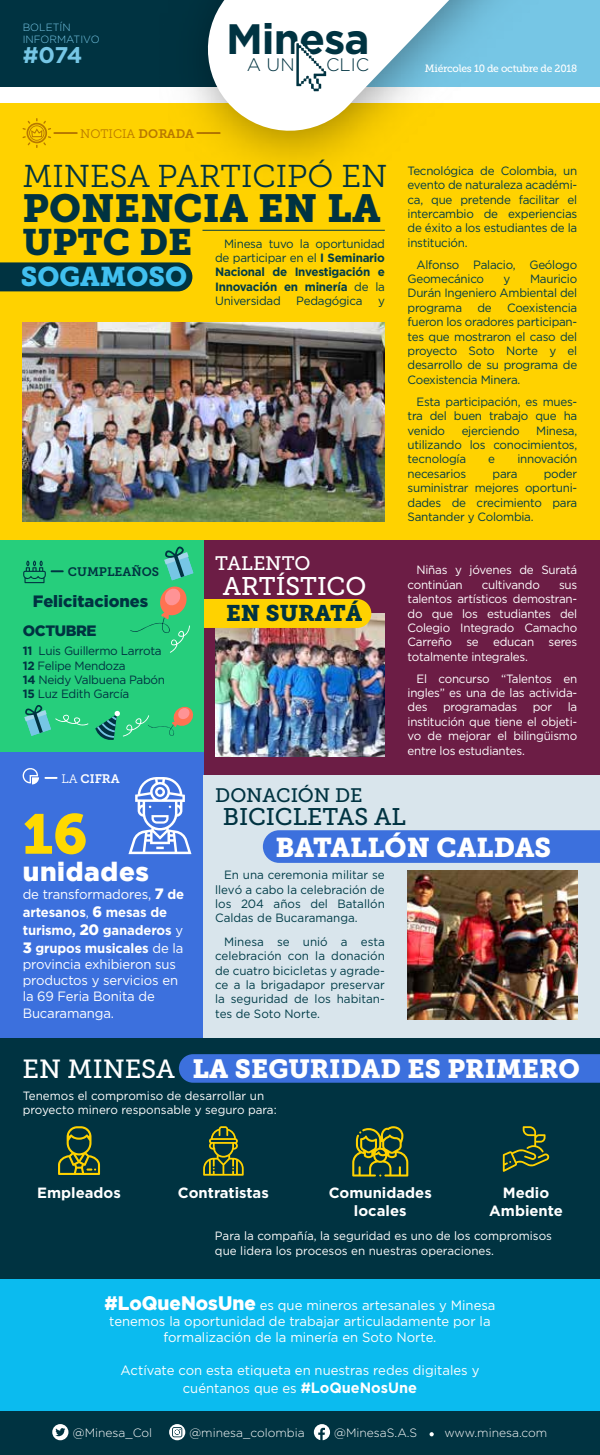
<style>
.page{position:relative;width:600px;height:1455px;background:#fff}
.page>*{position:absolute;margin:0;border:0;box-sizing:border-box;transform-origin:0 0}
.t1{font:55.8px "Museo Slab 900";color:#ffd900}
.t2{font:700 42.45px "Gotham";letter-spacing:-.025em;color:#003341}
.t3{font:39px "Museo Slab 900";color:#003341}
.t4{font:36.6px "Museo Slab 900";color:#003341}
.t5{font:31.5px "Museo Slab 300";color:#003341}
.t6{font:27px "Museo Slab 900";color:#fff}
.t7{font:27px "Museo Slab 900";color:#41c0f0}
.t8{font:26.25px "Museo Slab 900";color:#fff}
.t9{font:900 26.25px "Gotham";letter-spacing:.025em;color:#fff}
.t10{font:25.5px "Museo Slab 500";color:#fff}
.t11{font:24px "Museo Slab 500";color:#003341}
.t12{font:700 22.65px "Gotham";color:#76c6e5}
.t13{font:22.5px "Museo Slab 900";color:#003341}
.t14{font:19.5px "Museo Slab 500";letter-spacing:-.005em;color:#003341}
.t15{font:19.5px "Museo Slab 500";color:#fff}
.t16{font:300 18.15px "Gotham";color:#003341}
.t17{font:900 16.5px "Gotham";color:#003341}
.t18{font:900 15px "Gotham";letter-spacing:-.025em;color:#003341}
.t19{font:700 14.85px/17.9px "Gotham";color:#fff;text-align:center}
.t20{font:13.5px/16.2px "Gotham";color:#fff;text-align:center}
.t21{font:700 13.5px/18px "Gotham";letter-spacing:-.01em;color:#fff}
.t22{font:12.3px "Museo Slab 300";color:#b77800}
.t23{font:12.3px "Museo Slab 700";color:#003341}
.t24{font:12.3px "Museo Slab 700";color:#fff}
.t25{font:12px/14.4px "Gotham";letter-spacing:-.02em;color:#003c48;text-align:justify}
.t26{font:12px/14.4px "Gotham";letter-spacing:-.02em;color:#fff;text-align:justify}
.t27{font:12px/14.4px "Gotham";color:#fff}
.t28{font:12px/14.4px "Gotham";letter-spacing:-.025em;color:#003341}
.t29{font:300 12px "Gotham";color:#fff}
.t30{font:10.5px "Museo Slab 500";letter-spacing:-.025em;color:#fff}
.t31{font:300 10.5px/12.6px "Gotham";color:#76c6e5}
.s1{font-family:"Museo Slab 700"}
.s2{font-weight:700}
.s3{font-family:"Museo Slab 300"}
.s4{font-weight:400}
.s5{font-weight:900;font-size:15px}
.s6{font-family:"Museo Slab 500"}
.s7{font-weight:900;font-size:19.5px}
.s8{font-weight:700;font-size:15px}
</style>
<div class="page">
<div style="left:0;top:1277px;width:600px;height:135px;background:#0bbbef"></div>
<div style="left:204px;top:540px;width:396px;height:236px;background:#6c1d45"></div>
<img style="left:215px;top:613px;width:170px;height:143px">
<div style="left:0;top:104px;width:600px;height:436px;background:#ffd200"></div>
<svg style="left:23px;top:118px;width:55px;height:30px"></svg>
<div style="left:0;top:540px;width:204px;height:212px;background:#26ce7c"></div>
<div style="left:0;top:752px;width:204px;height:286px;background:#3c70dd"></div>
<svg style="left:130px;top:546px;width:241px;height:107px"></svg>
<svg style="left:24px;top:705px;width:65px;height:31px"></svg>
<svg style="left:95px;top:706px;width:99px;height:34px"></svg>
<svg style="left:23px;top:560px;width:41px;height:23px"></svg>
<div style="left:0;top:1038px;width:600px;height:241px;background:#003341"></div>
<img style="left:23px;top:322px;width:362px;height:200px">
<div style="left:204px;top:776px;width:396px;height:262px;background:#d9e5ec"></div>
<img style="left:408px;top:870px;width:169px;height:150px">
<div style="left:263px;top:830px;width:337px;height:33px;background:#3c70dd"></div>
<svg style="left:179px;top:1054px;width:421px;height:29px;background:#3a6ed9"></svg>
<svg style="left:22px;top:768px;width:36px;height:16px"></svg>
<svg style="left:128px;top:777px;width:64px;height:77px"></svg>
<div style="left:0;top:262px;width:192px;height:29px;background:#003341"></div>
<hr style="left:202px;top:230px;width:183px;height:1px;background:#003c48">
<svg style="left:352px;top:1126px;width:56px;height:50px"></svg>
<svg style="left:58px;top:1126px;width:42px;height:49px"></svg>
<svg style="left:503px;top:1126px;width:46px;height:46px"></svg>
<svg style="left:203px;top:1126px;width:41px;height:50px"></svg>
<div style="left:0;top:0;width:274px;height:86px;background:#003341"></div>
<img style="left:159px;top:0;width:441px;height:163px">
<svg style="left:198px;top:0;width:376px;height:141px"></svg>
<svg style="left:294px;top:41px;width:34px;height:52px"></svg>
<div style="left:0;top:1411px;width:600px;height:44px;background:#003341"></div>
<svg style="left:52px;top:1424px;width:16px;height:16px"></svg>
<svg style="left:430px;top:1432px;width:4px;height:4px"></svg>
<svg style="left:314px;top:1424px;width:16px;height:16px"></svg>
<svg style="left:169px;top:1424px;width:16px;height:16px"></svg>
<p class="t31" style="left:23px;top:21px;width:78px">BOLETÍN<br>INFORMATIVO</p>
<h3 class="t12" style="left:23px;top:42px;width:61px">#074</h3>
<p class="t22" style="left:80px;top:127px;width:116px">NOTICIA <span class="s1">DORADA</span></p>
<h2 class="t2" style="left:226px;top:14px;width:145px">Minesa</h2>
<h3 class="t16" style="left:247px;top:55px;width:49px">A UN</h3>
<h3 class="t16" style="left:326px;top:55px;width:44px">CLIC</h3>
<p class="t30" style="left:425px;top:62px;width:154px">Miércoles 10 de octubre de 2018</p>
<h3 class="t5" style="left:23px;top:159px;width:366px">MINESA PARTICIPÓ EN</h3>
<h3 class="t3" style="left:23px;top:186px;width:359px">PONENCIA EN LA</h3>
<h3 class="t4" style="left:23px;top:221px;width:171px">UPTC DE</h3>
<p class="t25" style="left:215px;top:236px;width:171px;text-indent:9px">Minesa tuvo la oportunidad de participar en el <span class="s2">I Seminario Nacional de Investigación e Innovación en minería</span> de la Universidad</p>
<h3 class="t7" style="left:21px;top:261px;width:168px">SOGAMOSO</h3>
<p class="t25" style="left:296px;top:293px;width:68px">Pedagógica</p>
<p class="t25" style="left:378px;top:293px;width:8px">y</p>
<h3 class="t15" style="left:215px;top:553px;width:97px">TALENTO</h3>
<h3 class="t10" style="left:223px;top:572px;width:145px">ARTÍSTICO</h3>
<p class="t23" style="left:68px;top:565px;width:93px">CUMPLEAÑOS</p>
<h3 class="t17" style="left:33px;top:591px;width:117px">Felicitaciones</h3>
<h3 class="t13" style="left:226px;top:600px;width:138px">EN SURATÁ</h3>
<p class="t18" style="left:23px;top:622px;width:75px">OCTUBRE</p>
<p class="t28" style="left:23px;top:643px;width:144px"><span class="s2">11</span> Luis Guillermo Larrota<br><span class="s2">12</span> Felipe Mendoza<br><span class="s2">14</span> Neidy Valbuena Pabón<br><span class="s2">15</span> Luz Edith García</p>
<p class="t25" style="left:408px;top:163px;width:171px">Tecnológica de Colombia, un evento de naturaleza académi&shy;ca, que pretende facilitar el intercambio de experiencias de éxito a los estudiantes de la institución.</p>
<p class="t25" style="left:408px;top:257px;width:171px;text-indent:9px">Alfonso Palacio, Geólogo<br>Geomecánico</p>
<p class="t25" style="left:408px;top:271px;width:171px;text-indent:123px">Mauricio Durán Ingeniero Ambiental del programa</p>
<p class="t25" style="left:504px;top:271px;width:8px">y</p>
<p class="t25" style="left:477px;top:300px;width:16px">de</p>
<p class="t25" style="left:408px;top:300px;width:171px;text-indent:100px">Coexistencia fueron los oradores participan&shy;tes que mostraron el caso del proyecto Soto Norte y el desarrollo de su programa de Coexistencia Minera.</p>
<p class="t25" style="left:408px;top:394px;width:171px;text-indent:9px">Esta participación, es mues&shy;tra del buen trabajo que ha venido</p>
<p class="t25" style="left:462px;top:423px;width:60px">ejerciendo</p>
<p class="t25" style="left:408px;top:423px;width:171px;text-indent:129px">Minesa, utilizando los conocimientos, tecnología</p>
<p class="t25" style="left:488px;top:452px;width:8px">e</p>
<p class="t25" style="left:517px;top:452px;width:61px">innovación</p>
<p class="t25" style="left:408px;top:466px;width:171px;text-indent:136px">poder suministrar mejores oportuni&shy;dades de crecimiento para Santander y Colombia.</p>
<p class="t25" style="left:408px;top:466px;width:60px">necesarios</p>
<p class="t25" style="left:493px;top:466px;width:26px">para</p>
<p class="t26" style="left:408px;top:563px;width:171px;text-indent:9px">Niñas y jóvenes de Suratá continúan</p>
<p class="t26" style="left:482px;top:577px;width:60px">cultivando</p>
<p class="t26" style="left:408px;top:577px;width:171px;text-indent:151px">sus talentos artísticos demostran&shy;do que los estudiantes del Colegio Integrado Camacho Carreño se educan seres totalmente integrales.</p>
<p class="t26" style="left:408px;top:671px;width:171px;text-indent:9px">El concurso “Talentos en ingles” es una de las activida&shy;des</p>
<p class="t26" style="left:408px;top:700px;width:171px;text-indent:160px">la institución que tiene el objeti&shy;vo de mejorar el bilingüismo entre los estudiantes.</p>
<p class="t26" style="left:443px;top:700px;width:76px">programadas</p>
<p class="t26" style="left:533px;top:700px;width:21px">por</p>
<p class="t24" style="left:62px;top:771px;width:60px"><span class="s3">LA</span> CIFRA</p>
<h1 class="t1" style="left:23px;top:802px;width:66px">16</h1>
<h3 class="t9" style="left:23px;top:856px;width:128px">unidades</h3>
<p class="t21" style="left:23px;top:885px;width:163px"><span class="s4">de transformadores,</span> <span class="s5">7</span> de artesanos<span class="s4">,</span> <span class="s5">6</span> mesas de turismo, <span class="s5">20</span> ganaderos <span class="s4">y<br></span><span class="s5">3</span> grupos musicales <span class="s4">de la</span></p>
<p class="t20" style="left:23px;top:956px;width:157px;text-align:left">provincia exhibieron sus productos y servicios en la 69 Feria Bonita de<br>Bucaramanga.</p>
<h3 class="t14" style="left:215px;top:784px;width:149px">DONACIÓN DE</h3>
<h3 class="t11" style="left:223px;top:803px;width:185px">BICICLETAS AL</h3>
<h3 class="t6" style="left:276px;top:832px;width:277px">BATALLÓN CALDAS</h3>
<p class="t25" style="left:215px;top:868px;width:171px;text-indent:9px">En una ceremonia militar se llevó a cabo la celebración de los 204 años del Batallón Caldas de Bucaramanga.</p>
<p class="t25" style="left:215px;top:934px;width:171px;text-indent:9px">Minesa se unió a esta celebración con la donación de cuatro bicicletas y agrade&shy;ce a la brigadapor preservar la seguridad de los habitan&shy;tes de Soto Norte.</p>
<h3 class="t8" style="left:23px;top:1053px;width:559px"><span class="s6">EN MINESA</span> LA SEGURIDAD ES PRIMERO</h3>
<p class="t27" style="left:23px;top:1088px;width:255px">Tenemos el compromiso de desarrollar un proyecto minero responsable y seguro para:</p>
<p class="t19" style="left:37px;top:1183px;width:85px">Empleados</p>
<p class="t19" style="left:489px;top:1183px;width:75px">Medio<br>Ambiente</p>
<p class="t19" style="left:178px;top:1183px;width:92px">Contratistas</p>
<p class="t19" style="left:329px;top:1183px;width:105px">Comunidades locales</p>
<p class="t27" style="left:215px;top:1229px;width:339px">Para la compañía, la seguridad es uno de los compromisos que lidera los procesos en nuestras operaciones.</p>
<p class="t20" style="left:104px;top:1297px;width:393px"><span class="s7">#LoQueNosUne</span> es que mineros artesanales y Minesa tenemos la oportunidad de trabajar articuladamente por la formalización de la minería en Soto Norte.</p>
<p class="t20" style="left:121px;top:1361px;width:360px;line-height:18px">Actívate con esta etiqueta en nuestras redes digitales y cuéntanos que es <span class="s8">#LoQueNosUne</span></p>
<p class="t29" style="left:73px;top:1426px;width:81px">@Minesa_Col</p>
<p class="t29" style="left:190px;top:1426px;width:117px">@minesa_colombia</p>
<p class="t29" style="left:334px;top:1426px;width:85px">@MinesaS.A.S</p>
<p class="t29" style="left:444px;top:1426px;width:105px">www.minesa.com</p>
</div>
